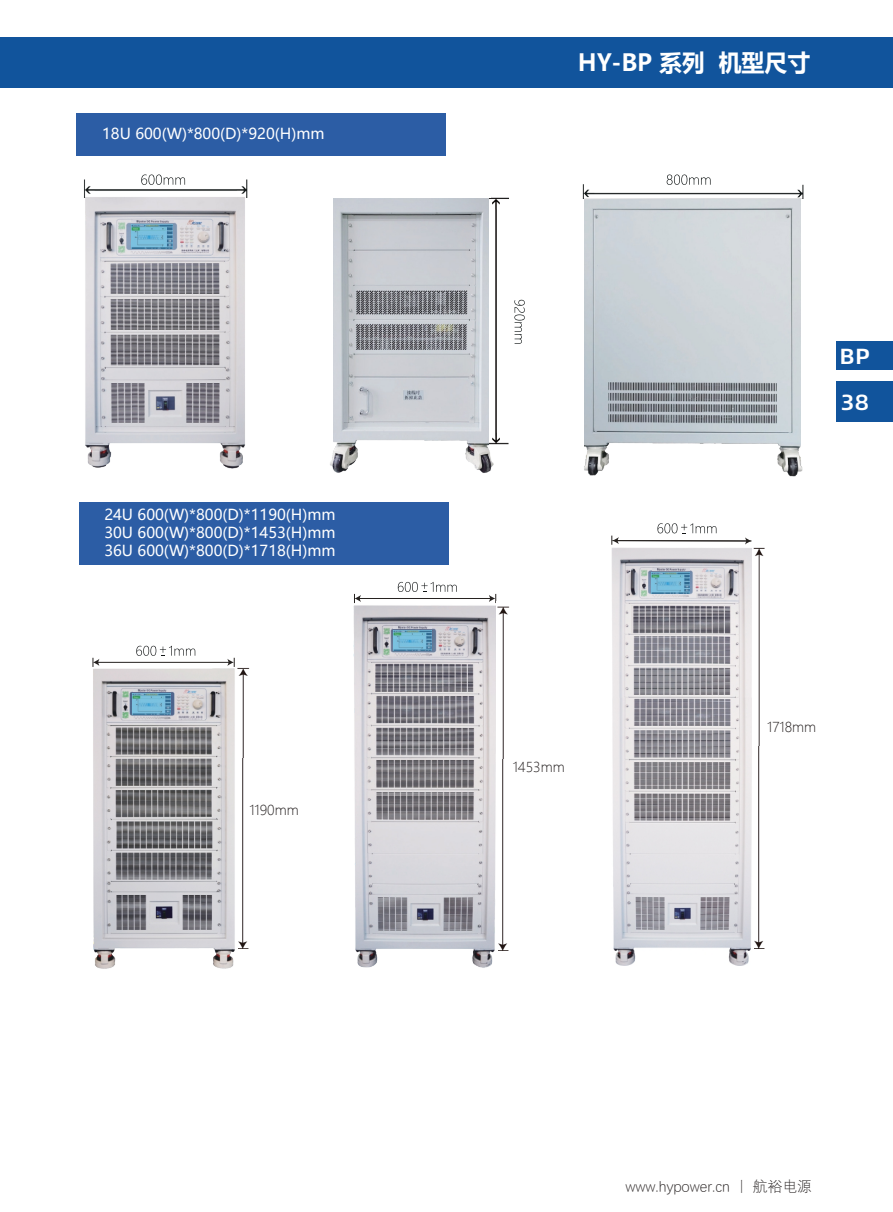
<style>
.page{position:relative;width:893px;height:1212px;background:#fff}
.page>*{position:absolute;margin:0;border:0;box-sizing:border-box;transform-origin:0 0}
.t1{font:700 23.7px "Microsoft Ya Hei";color:#fff}
.t2{font:500 21.9px/45.2px "Alibaba Pu Hui Ti";color:#fff;scale:1.11 1}
.t3{font:15px/18px "Microsoft Ya Hei";color:#fff;text-align:justify}
.t4{font:300 14.85px "Deng Xian";color:#241f1f}
.t5{font:300 13.5px "Microsoft Ya Hei";color:#241f1f}
</style>
<div class="page">
<div style="left:0;top:38px;width:893px;height:50px;background:#11549c"></div>
<div style="left:837px;top:341px;width:56px;height:80px;background:#11549c"></div>
<div style="left:835px;top:370px;width:58px;height:11px;background:#fff"></div>
<img style="left:84px;top:197px;width:164px;height:272px">
<div style="left:76px;top:113px;width:370px;height:42px;background:#2c5da5"></div>
<img style="left:84px;top:179px;width:164px;height:18px">
<svg style="left:141px;top:174px;width:44px;height:11px"></svg>
<svg style="left:667px;top:174px;width:44px;height:7px"></svg>
<img style="left:583px;top:198px;width:220px;height:278px">
<img style="left:802px;top:198px;width:2px;height:249px">
<img style="left:582px;top:181px;width:222px;height:17px">
<svg style="left:514px;top:300px;width:11px;height:44px"></svg>
<img style="left:330px;top:198px;width:164px;height:275px">
<img style="left:490px;top:197px;width:19px;height:249px">
<img style="left:330px;top:198px;width:2px;height:247px">
<img style="left:131px;top:225px;width:42px;height:23px">
<img style="left:131px;top:220px;width:43px;height:3px">
<img style="left:612px;top:548px;width:140px;height:417px">
<div style="left:79px;top:502px;width:370px;height:63px;background:#2c5da5"></div>
<img style="left:92px;top:657px;width:147px;height:312px">
<img style="left:353px;top:595px;width:156px;height:373px">
<svg style="left:136px;top:646px;width:59px;height:10px"></svg>
<hr style="left:359px;top:598px;width:132px;height:1px;background:#262220">
<svg style="left:354px;top:594px;width:7px;height:9px"></svg>
<svg style="left:489px;top:594px;width:7px;height:9px"></svg>
<svg style="left:398px;top:582px;width:59px;height:10px"></svg>
<hr style="left:617px;top:540px;width:130px;height:1px;background:#262220">
<svg style="left:745px;top:537px;width:6px;height:7px"></svg>
<svg style="left:611px;top:536px;width:8px;height:9px"></svg>
<svg style="left:657px;top:523px;width:59px;height:11px"></svg>
<img style="left:133px;top:689px;width:38px;height:25px">
<img style="left:394px;top:626px;width:38px;height:25px">
<img style="left:652px;top:568px;width:37px;height:26px">
<img style="left:236px;top:664px;width:14px;height:200px">
<img style="left:239px;top:758px;width:11px;height:191px">
<img style="left:496px;top:601px;width:14px;height:204px">
<img style="left:753px;top:547px;width:12px;height:200px">
<img style="left:499px;top:759px;width:11px;height:191px">
<img style="left:755px;top:747px;width:8px;height:201px">
<img style="left:439px;top:652px;width:26px;height:4px">
<img style="left:696px;top:594px;width:26px;height:3px">
<img style="left:178px;top:715px;width:25px;height:4px">
<img style="left:632px;top:605px;width:98px;height:29px">
<img style="left:374px;top:664px;width:100px;height:29px">
<p class="t3" style="left:102px;top:124px;width:224px">18U 600(W)*800(D)*920(H)mm</p>
<p class="t3" style="left:104px;top:506px;width:233px">24U 600(W)*800(D)*1190(H)mm 30U 600(W)*800(D)*1453(H)mm 36U 600(W)*800(D)*1718(H)mm</p>
<p class="t5" style="left:249px;top:801px;width:51px">1190mm</p>
<h1 class="t1" style="left:578px;top:46px;width:234px">HY-BP 系列 机型尺寸</h1>
<h2 class="t2" style="left:839px;top:333px;width:29px">BP<br>38</h2>
<p class="t5" style="left:513px;top:758px;width:53px">1453mm</p>
<p class="t5" style="left:767px;top:718px;width:51px">1718mm</p>
<p class="t4" style="left:625px;top:1176px;width:188px">www.hypower.cn 丨 航裕电源</p>
</div>
